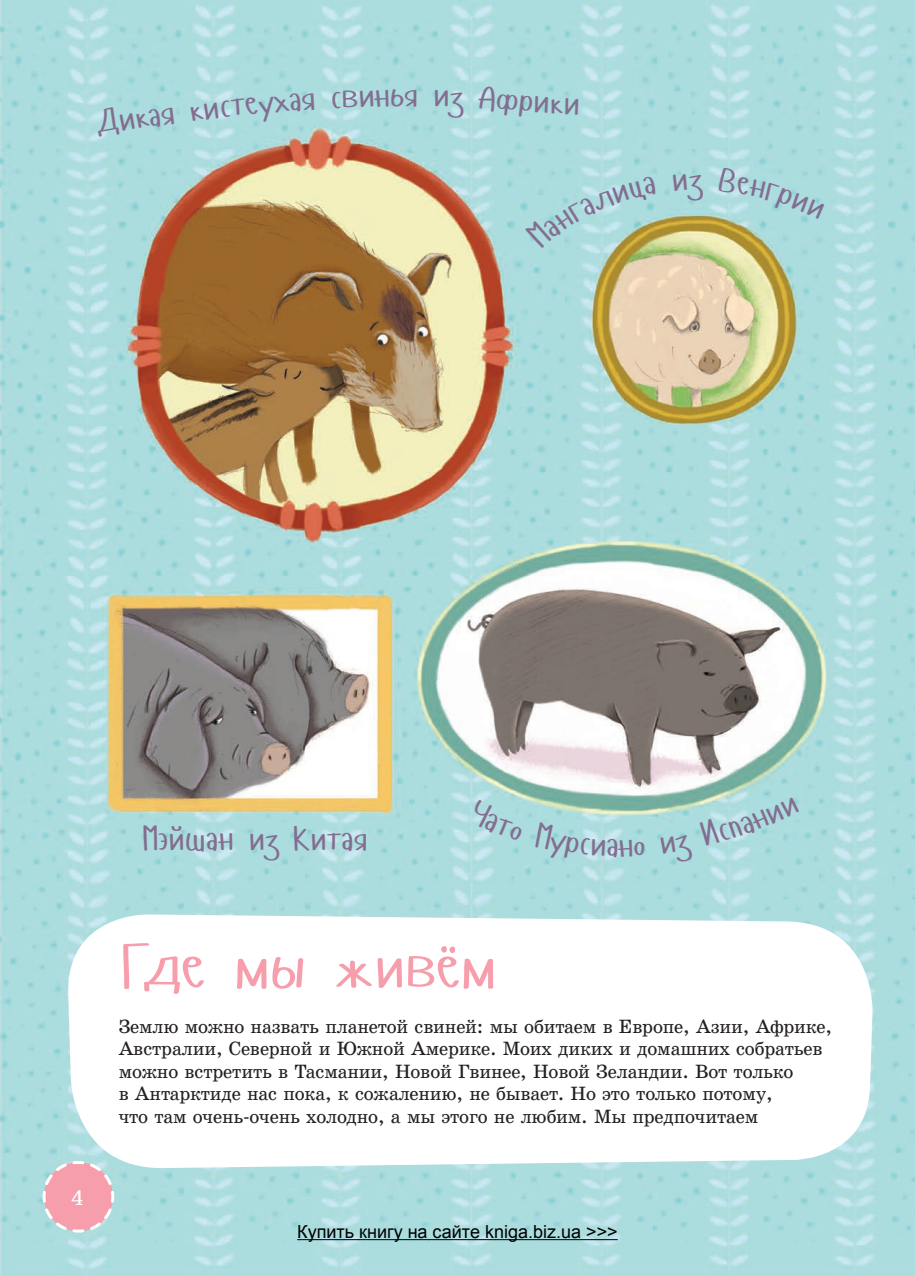
<style>
.page{position:relative;width:915px;height:1276px;background:#fff}
.page>*{position:absolute;margin:0;border:0;box-sizing:border-box;transform-origin:0 0}
.t1{font:63px "Hangyaboly";color:#f69eab}
.t2{font:34.5px "Hangyaboly";letter-spacing:-.005em;color:#836d91}
.t3{font:21px "Marmelad";color:#fff}
.t4{font:19.5px/22.5px "School";letter-spacing:-.01em;color:#231f20}
.t5{font:18px "Arial";color:#000}
</style>
<div class="page">
<img style="left:0;top:0;width:914px;height:1276px">
<svg style="left:66px;top:913px;width:809px;height:256px"></svg>
<svg style="left:41px;top:1159px;width:75px;height:75px;background:#e0b7c0"></svg>
<hr style="left:297px;top:1239px;width:320px;height:1px;background:#000">
<svg style="left:95px;top:107px;width:79px;height:31px;background:#abdcde"></svg>
<svg style="left:191px;top:93px;width:123px;height:29px;background:#aedddf"></svg>
<svg style="left:332px;top:90px;width:71px;height:18px"></svg>
<svg style="left:434px;top:90px;width:30px;height:28px"></svg>
<svg style="left:564px;top:98px;width:14px;height:17px"></svg>
<svg style="left:525px;top:176px;width:131px;height:72px;background:#add8d4"></svg>
<svg style="left:672px;top:174px;width:14px;height:17px"></svg>
<svg style="left:718px;top:167px;width:106px;height:52px;background:#acdcdf"></svg>
<svg style="left:468px;top:799px;width:54px;height:42px;background:#aedddf"></svg>
<svg style="left:534px;top:822px;width:110px;height:38px;background:#aedde0"></svg>
<svg style="left:660px;top:834px;width:32px;height:28px"></svg>
<svg style="left:699px;top:797px;width:100px;height:49px;background:#aeddde"></svg>
<h2 class="t2" style="left:404px;top:78px;width:15px">я</h2>
<h2 class="t2" style="left:479px;top:80px;width:87px;rotate:4deg">Африк</h2>
<h2 class="t2" style="left:688px;top:162px;width:15px">з</h2>
<p class="t3" style="left:72px;top:1189px;width:13px">4</p>
<h2 class="t2" style="left:142px;top:821px;width:226px">Мэйшан из Китая</h2>
<h1 class="t1" style="left:119px;top:936px;width:379px">Где мы живём</h1>
<p class="t4" style="left:119px;top:1016px;width:714px">Землю можно назвать планетой свиней: мы обитаем в Европе, Азии, Африке, Австралии, Северной и Южной Америке. Моих диких и домашних собратьев можно встретить в Тасмании, Новой Гвинее, Новой Зеландии. Вот только<br>в Антарктиде нас пока, к сожалению, не бывает. Но это только потому,<br>что там очень-очень холодно, а мы этого не любим. Мы предпочитаем</p>
<p class="t5" style="left:297px;top:1219px;width:322px">Купить книгу на сайте kniga.biz.ua &gt;&gt;&gt;</p>
</div>
